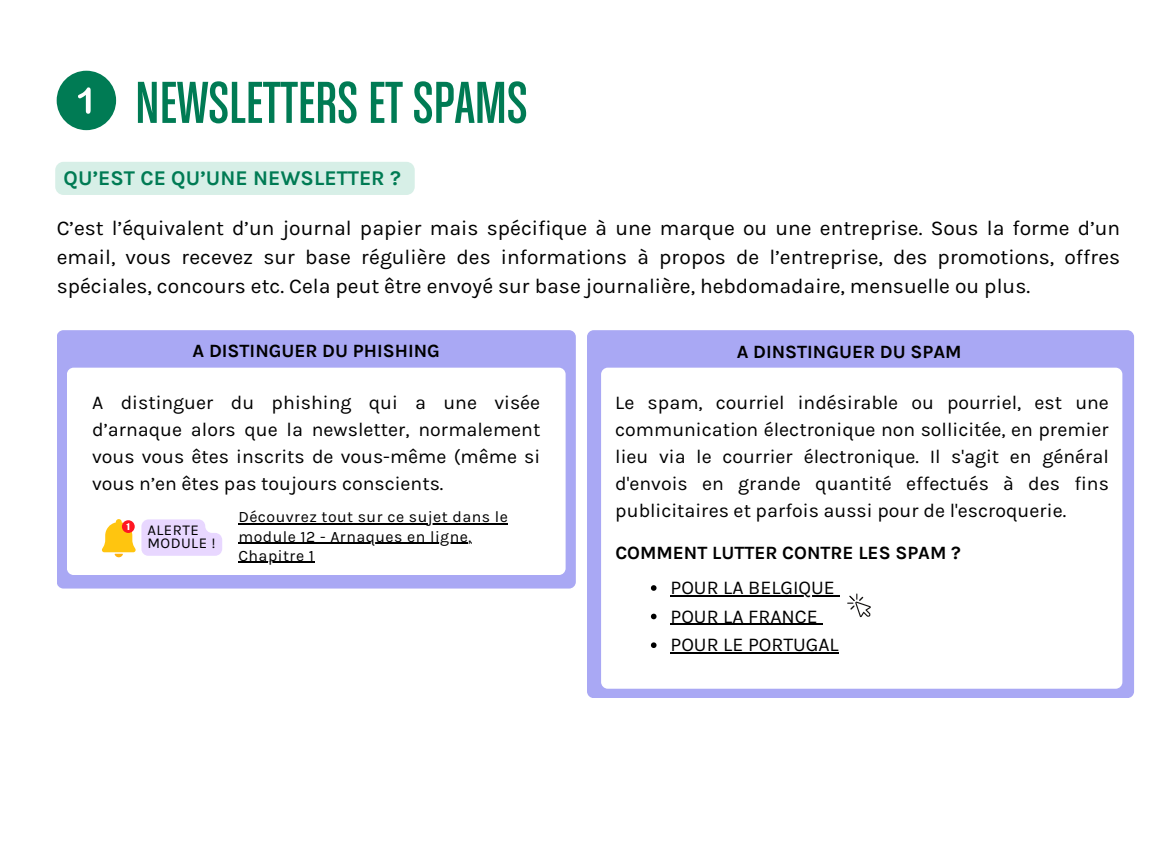
<style>
.page{position:relative;width:1152px;height:864px;background:#fff}
.page>*{position:absolute;margin:0;border:0;box-sizing:border-box;transform-origin:0 0}
.t1{font:63px "Chalet Comprime Cologne Eighty";color:#007b54}
.t2{font:21px/29.2px "Karla";color:#000;text-align:justify}
.t3{font:700 21px "Karla";color:#007b54}
.t4{font:19.5px/27px "Karla";color:#000;text-align:justify}
.t5{font:700 18.75px "Karla";color:#000}
.t6{font:15.9px "Karla";letter-spacing:.03em;color:#000}
.t7{font:15px/13.5px "Karla";letter-spacing:.03em;color:#000}
</style>
<div class="page">
<div style="left:57px;top:330px;width:518px;height:259px;background:#a9a8f4;border-radius:7px"></div>
<div style="left:67px;top:368px;width:499px;height:207px;background:#fff;border-radius:7px"></div>
<div style="left:57px;top:71px;width:59px;height:59px;background:#007b54;border-radius:50%"></div>
<svg style="left:78px;top:87px;width:13px;height:27px"></svg>
<div style="left:587px;top:330px;width:547px;height:368px;background:#a9a8f4;border-radius:7px"></div>
<div style="left:601px;top:368px;width:521px;height:321px;background:#fff;border-radius:7px"></div>
<svg style="left:847px;top:594px;width:24px;height:23px"></svg>
<svg style="left:102px;top:519px;width:120px;height:38px"></svg>
<hr style="left:238px;top:524px;width:270px;height:1px;background:#000">
<hr style="left:238px;top:543px;width:234px;height:1px;background:#000">
<hr style="left:238px;top:562px;width:77px;height:1px;background:#000">
<div style="left:55px;top:162px;width:360px;height:33px;background:#d7efe7"></div>
<svg style="left:651px;top:585px;width:6px;height:6px"></svg>
<hr style="left:671px;top:595px;width:164px;height:1px;background:#000">
<svg style="left:651px;top:614px;width:6px;height:5px"></svg>
<hr style="left:671px;top:624px;width:147px;height:1px;background:#000">
<svg style="left:651px;top:642px;width:6px;height:6px"></svg>
<hr style="left:671px;top:653px;width:61px;height:1px;background:#000">
<hr style="left:732px;top:653px;width:107px;height:1px;background:#000">
<p class="t1" style="left:135px;top:79px;width:394px">NEWSLETTERS ET SPAMS</p>
<h5 class="t3" style="left:64px;top:166px;width:339px">QU’EST CE QU’UNE NEWSLETTER ?</h5>
<h2 class="t2" style="left:57px;top:213px;width:1065px">C’est l’équivalent d’un journal papier mais spécifique à une marque ou une entreprise. Sous la forme d’un email, vous recevez sur base régulière des informations à propos de l’entreprise, des promotions, offres spéciales, concours etc. Cela peut être envoyé sur base journalière, hebdomadaire, mensuelle ou plus.</h2>
<h3 class="t5" style="left:193px;top:340px;width:249px">A DISTINGUER DU PHISHING</h3>
<h1 class="t4" style="left:92px;top:389px;width:450px">A distinguer du phishing qui a une visée d’arnaque alors que la newsletter, normalement vous vous êtes inscrits de vous-même (même si vous n’en êtes pas toujours conscients.</h1>
<h4 class="t7" style="left:147px;top:523px;width:70px">ALERTE<br>MODULE !</h4>
<h3 class="t6" style="left:238px;top:508px;width:271px">Découvrez tout sur ce sujet dans le</h3>
<p class="t6" style="left:238px;top:527px;width:235px">module 12 - Arnaques en ligne,</p>
<p class="t6" style="left:238px;top:546px;width:77px">Chapitre 1</p>
<h4 class="t5" style="left:737px;top:341px;width:226px">A DINSTINGUER DU SPAM</h4>
<h3 class="t4" style="left:615px;top:389px;width:495px">Le spam, courriel indésirable ou pourriel, est une communication électronique non sollicitée, en premier lieu via le courrier électronique. Il s'agit en général d'envois en grande quantité effectués à des fins publicitaires et parfois aussi pour de l'escroquerie.</h3>
<h4 class="t5" style="left:615px;top:541px;width:347px">COMMENT LUTTER CONTRE LES SPAM ?</h4>
<p class="t4" style="left:671px;top:574px;width:166px">POUR LA BELGIQUE</p>
<p class="t4" style="left:671px;top:603px;width:149px">POUR LA FRANCE</p>
<p class="t4" style="left:671px;top:631px;width:170px">POUR LE PORTUGAL</p>
</div>
